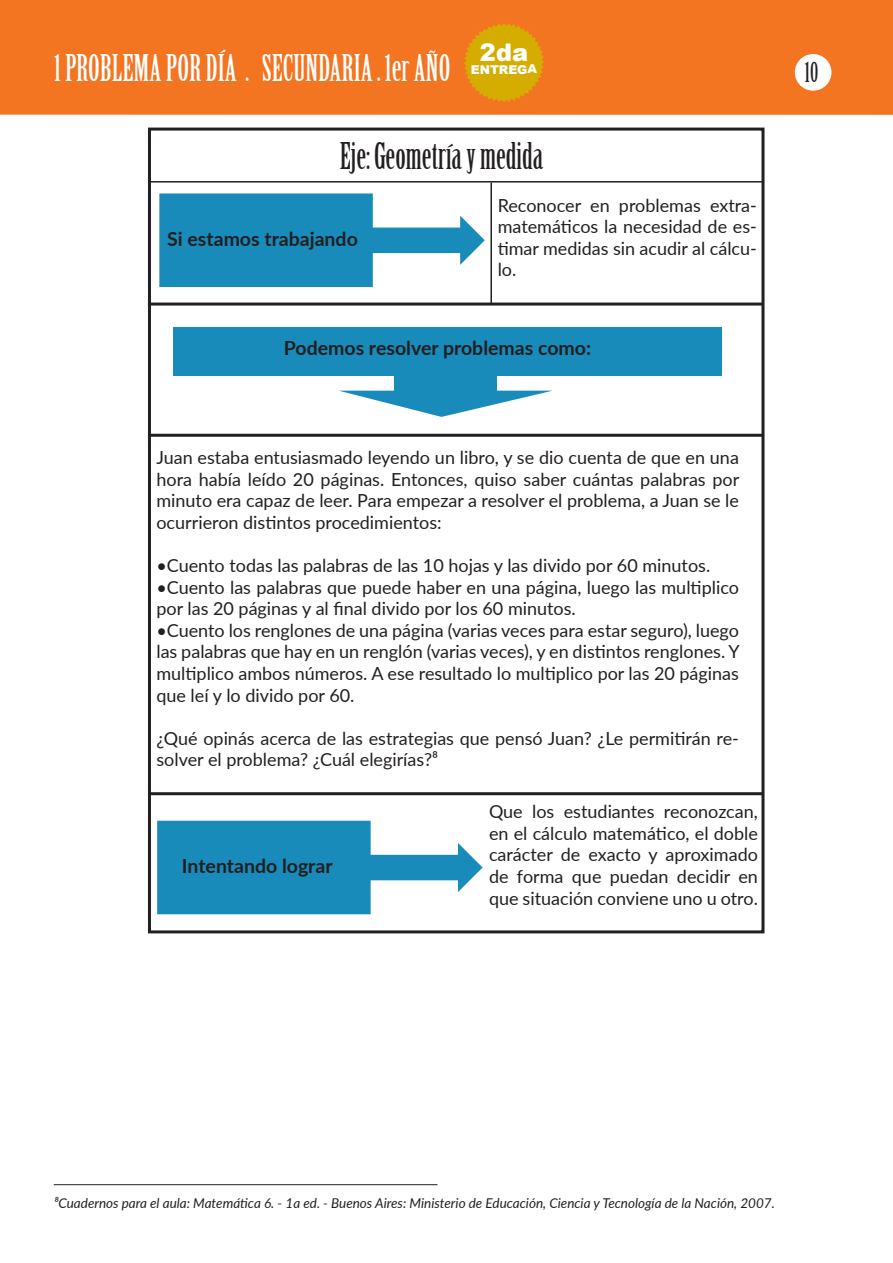
<style>
.page{position:relative;width:893px;height:1263px;background:#fff}
.page>*{position:absolute;margin:0;border:0;box-sizing:border-box;transform-origin:0 0}
.t1{font:36px "Birch Std";color:#fff}
.t2{font:36px "Birch Std";color:#231f20}
.t3{font:27px "Birch Std";color:#231f20}
.t4{font:700 19.5px "Lato";color:#231f20}
.t5{font:18px/21.6px "Lato";color:#231f20;text-align:justify}
.t6{font:italic 13.5px "Lato";color:#231f20}
.t7{font:900 12.15px "Arial";letter-spacing:-.01em;color:#fff}
</style>
<div class="page">
<div style="left:0;top:0;width:893px;height:115px;background:#f47521"></div>
<div style="left:795px;top:54px;width:36px;height:37px;background:#fff;border-radius:50%"></div>
<svg style="left:159px;top:193px;width:326px;height:94px"></svg>
<div style="left:173px;top:327px;width:549px;height:49px;background:#188bba"></div>
<div style="left:395px;top:373px;width:102px;height:18px;background:#188bba"></div>
<svg style="left:340px;top:391px;width:211px;height:26px"></svg>
<div style="left:148px;top:128px;width:616px;height:805px;border:3px solid #231f20"></div>
<hr style="left:148px;top:181px;width:615px;height:2px;background:#231f20">
<hr style="left:148px;top:303px;width:615px;height:3px;background:#231f20">
<hr style="left:490px;top:183px;width:2px;height:121px;background:#231f20">
<hr style="left:148px;top:434px;width:615px;height:3px;background:#231f20">
<svg style="left:157px;top:821px;width:326px;height:93px"></svg>
<hr style="left:149px;top:792px;width:614px;height:3px;background:#231f20">
<hr style="left:54px;top:1184px;width:383px;height:1px;background:#231f20">
<svg style="left:464px;top:23px;width:80px;height:79px"></svg>
<h1 class="t1" style="left:54px;top:48px;width:398px">1 PROBLEMA POR DÍA . SECUNDARIA . 1er AÑO</h1>
<p class="t7" style="left:471px;top:61px;width:68px">ENTREGA</p>
<p class="t2" style="left:340px;top:136px;width:205px">Eje: Geometría y medida</p>
<p class="t5" style="left:498px;top:193px;width:261px">Reconocer en problemas extra&shy;matemáticos la necesidad de es&shy;timar medidas sin acudir al cálcu&shy;lo.</p>
<p class="t4" style="left:167px;top:225px;width:192px">Si estamos trabajando</p>
<p class="t4" style="left:284px;top:333px;width:309px">Podemos resolver problemas como:</p>
<p class="t5" style="left:156px;top:446px;width:584px">Juan estaba entusiasmado leyendo un libro, y se dio cuenta de que en una hora había leído 20 páginas. Entonces, quiso saber cuántas palabras por minuto era capaz de leer. Para empezar a resolver el problema, a Juan se le ocurrieron distintos procedimientos:</p>
<p class="t5" style="left:156px;top:554px;width:555px">•Cuento todas las palabras de las 10 hojas y las divido por 60 minutos.</p>
<p class="t5" style="left:156px;top:575px;width:584px">•Cuento las palabras que puede haber en una página, luego las multiplico por las 20 páginas y al final divido por los 60 minutos.</p>
<p class="t5" style="left:156px;top:619px;width:585px">•Cuento los renglones de una página (varias veces para estar seguro), luego las palabras que hay en un renglón (varias veces), y en distintos renglones. Y multiplico ambos números. A ese resultado lo multiplico por las 20 páginas que leí y lo divido por 60.</p>
<p class="t5" style="left:156px;top:727px;width:584px">¿Qué opinás acerca de las estrategias que pensó Juan? ¿Le permitirán re&shy;solver el problema? ¿Cuál elegirías?⁸</p>
<p class="t4" style="left:182px;top:851px;width:152px">Intentando lograr</p>
<p class="t5" style="left:489px;top:800px;width:270px">Que los estudiantes reconozcan, en el cálculo matemático, el doble carácter de exacto y aproximado de forma que puedan decidir en que situación conviene uno u otro.</p>
<h2 class="t3" style="left:805px;top:57px;width:15px">10</h2>
<p class="t6" style="left:54px;top:1193px;width:722px">⁸Cuadernos para el aula: Matemática 6. - 1a ed. - Buenos Aires: Ministerio de Educación, Ciencia y Tecnología de la Nación, 2007.</p>
</div>
